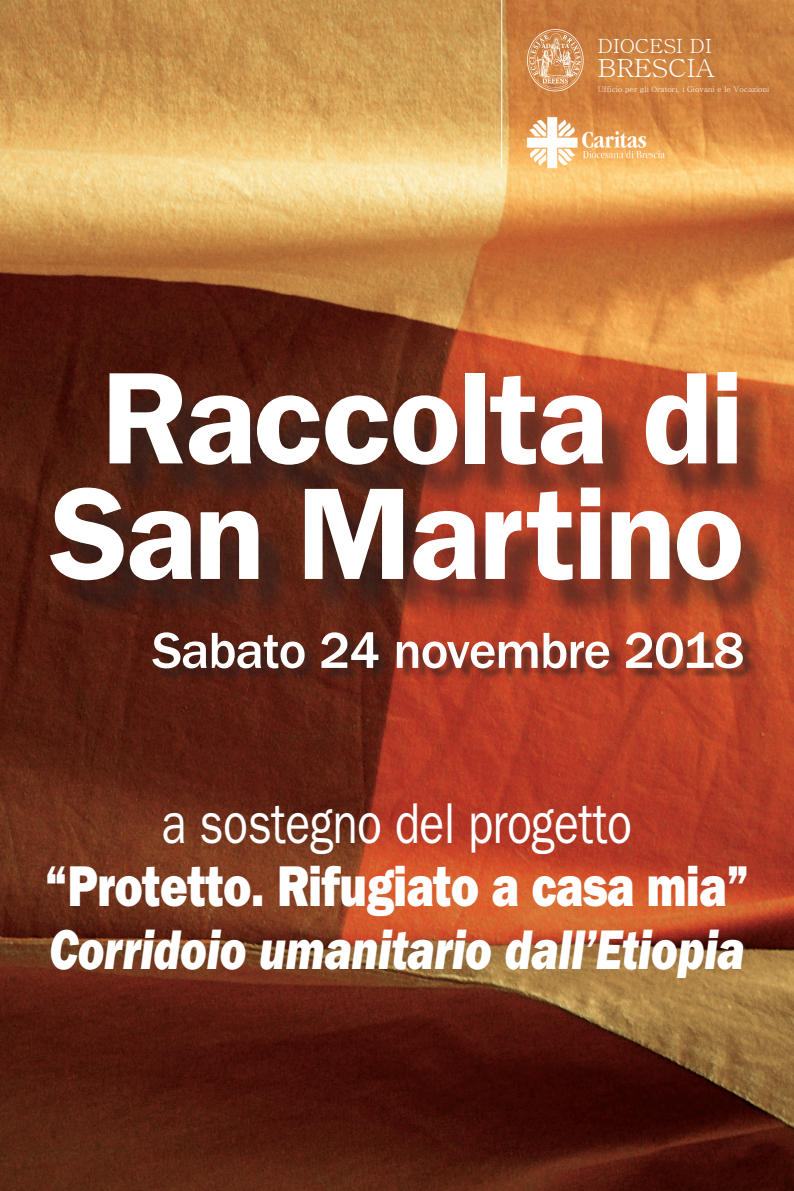
<style>
.page{position:relative;width:794px;height:1191px;background:#fff}
.page>*{position:absolute;margin:0;border:0;box-sizing:border-box;transform-origin:0 0}
.t1{font:600 131.25px "ITC Franklin Gothic Std";letter-spacing:-.02em;color:#fff}
.Normale{font:57.75px "ITC Franklin Gothic Std Hvy It";letter-spacing:-.01em;color:#fff;scale:.8 1}
.Normale-2{font:57.75px "ITC Franklin Gothic Std Hvy";letter-spacing:-.01em;color:#fff;scale:.8 1}
.Normale-3{font:57.75px "ITC Franklin Gothic Std";letter-spacing:-.01em;color:#fff;scale:.8 1}
.t2{font:500 52.5px "ITC Franklin Gothic Std";letter-spacing:-.02em;color:#fff}
.t3{font:24.85px "Batang";color:#fff;scale:1.06 1}
.t4{font:19.6px "Batang";color:#fff;scale:1.06 1}
.t5{font:7.7px "Batang";color:#fff}
</style>
<div class="page">
<img style="left:0;top:0;width:794px;height:1191px">
<hr style="left:501px;top:0;width:1px;height:168px;background:#fff">
<div style="left:55px;top:381px;width:722px;height:240px;background:#231f20;opacity:.6"></div>
<div style="left:155px;top:634px;width:601px;height:47px;background:#231f20;opacity:.6"></div>
<img style="left:523px;top:113px;width:145px;height:58px">
<img style="left:527px;top:29px;width:56px;height:63px">
<p class="t4" style="left:598px;top:36px;width:109px">DIOCESI DI</p>
<p class="t3" style="left:598px;top:56px;width:112px">BRESCIA</p>
<p class="t5" style="left:598px;top:85px;width:173px">Ufficio per gli Oratori, i Giovani e le Vocazioni</p>
<p class="t1" style="left:101px;top:341px;width:645px">Raccolta di</p>
<p class="t1" style="left:50px;top:456px;width:696px">San Martino</p>
<p class="t2" style="left:152px;top:621px;width:594px">Sabato 24 novembre 2018</p>
<p class="Normale-3" style="left:162px;top:790px;width:589px">a sostegno del progetto</p>
<p class="Normale-2" style="left:44px;top:852px;width:883px">“Protetto. Rifugiato a casa mia”</p>
<p class="Normale" style="left:49px;top:915px;width:871px">Corridoio umanitario dall’Etiopia</p>
</div>
